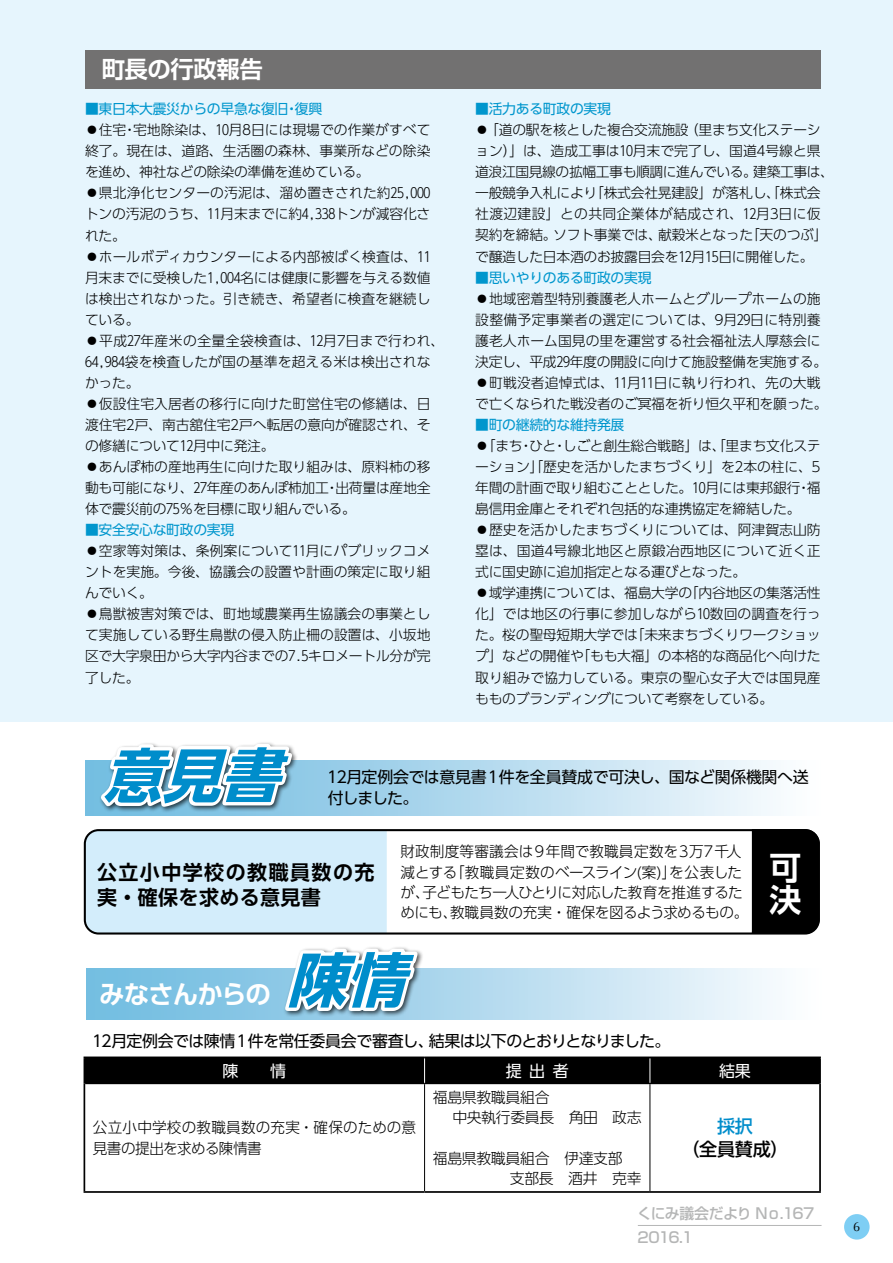
<style>
.page{position:relative;width:893px;height:1263px;background:#fff}
.page>*{position:absolute;margin:0;border:0;box-sizing:border-box;transform-origin:0 0}
.t1{font:italic 700 58.5px "UD Shin Go Pro";color:#008dcb}
.t2{font:700 31.95px/32px "UD Shin Go Pro De";color:#fff}
.t3{font:700 25.5px "UD Shin Go Pro De";letter-spacing:-.04em;color:#fff}
.t4{font:700 23.4px "Shin Go Pro De";letter-spacing:-.02em;color:#fff}
.t5{font:700 20.25px/25.5px "UD Shin Go Pro De";letter-spacing:.075em;color:#000}
.t6{font:500 18px "UD Shin Go Pro";color:#000}
.t7{font:500 18px "UD Shin Go Pro";color:#008dcb}
.t8{font:15.9px "UD Shin Go Pro";letter-spacing:-.03em;color:#000}
.t9{font:15.9px "UD Shin Go Pro";letter-spacing:-.06em;color:#000}
.t10{font:15.9px "UD Shin Go Pro";color:#fff}
.t11{font:300 14.85px/20.2px "UD Shin Go Pro";letter-spacing:-.025em;color:#000}
.t12{font:300 14.85px/20.2px "UD Shin Go Pro";letter-spacing:.01em;color:#000}
.t13{font:300 14.85px/20.2px "UD Shin Go Pro";letter-spacing:.005em;color:#000}
.t14{font:300 14.85px "UD Shin Go Pro";letter-spacing:-.055em;color:#000}
.t15{font:500 14.85px/24px "Shin Go Pro";letter-spacing:-.04em;color:#b5b6b6}
.t16{font:300 13.8px/21px "UD Shin Go Pro";letter-spacing:-.01em;color:#000}
.t17{font:13.8px "UD Shin Go Pro";letter-spacing:-.02em;color:#0096cd}
.t18{font:300 13.8px/21px "UD Shin Go Pro";letter-spacing:-.03em;color:#000}
.t19{font:300 13.8px "UD Shin Go Pro";letter-spacing:.03em;color:#000}
.t20{font:300 13.8px "UD Shin Go Pro";letter-spacing:.025em;color:#000}
.t21{font:300 13.8px "UD Shin Go Pro";letter-spacing:.02em;color:#000}
.t22{font:12.75px "Optima";color:#000}
.s1{font-family:"Ryumin Pro";font-weight:400}
.s2{font-weight:400;color:#0096cd}
</style>
<div class="page">
<div style="left:844px;top:1214px;width:26px;height:25px;background:#7ecef4;border-radius:50%"></div>
<hr style="left:638px;top:1225px;width:183px;height:1px;background:#b5b6b6">
<svg style="left:86px;top:760px;width:690px;height:55px;background:#bddef0"></svg>
<svg style="left:90px;top:742px;width:210px;height:70px"></svg>
<div style="left:86px;top:969px;width:735px;height:51px;background:linear-gradient(to right,#69b8de,#f9fbfe)"></div>
<svg style="left:85px;top:832px;width:343px;height:185px"></svg>
<div style="left:84px;top:829px;width:736px;height:105px;border:2px solid #000;border-radius:14px"></div>
<div style="left:750px;top:829px;width:70px;height:106px;background:#000"></div>
<svg style="left:85px;top:1084px;width:734px;height:107px"></svg>
<hr style="left:424px;top:1084px;width:1px;height:107px;background:#000">
<hr style="left:650px;top:1084px;width:1px;height:107px;background:#000">
<hr style="left:85px;top:1083px;width:340px;height:1px;background:#000">
<hr style="left:425px;top:1083px;width:225px;height:1px;background:#000">
<hr style="left:650px;top:1083px;width:169px;height:1px;background:#000">
<hr style="left:84px;top:1056px;width:341px;height:2px;background:#000">
<div style="left:84px;top:1057px;width:735px;height:26px;background:#000"></div>
<hr style="left:425px;top:1056px;width:225px;height:2px;background:#000">
<hr style="left:650px;top:1056px;width:171px;height:2px;background:#000">
<hr style="left:819px;top:1058px;width:2px;height:25px;background:#000">
<hr style="left:84px;top:1083px;width:1px;height:108px;background:#000">
<hr style="left:819px;top:1083px;width:2px;height:108px;background:#000">
<hr style="left:84px;top:1191px;width:341px;height:2px;background:#000">
<hr style="left:425px;top:1191px;width:225px;height:2px;background:#000">
<hr style="left:650px;top:1191px;width:171px;height:2px;background:#000">
<div style="left:0;top:0;width:893px;height:722px;background:#e6f5fd"></div>
<div style="left:85px;top:50px;width:736px;height:39px;background:#727171"></div>
<h3 class="t4" style="left:102px;top:50px;width:163px">町長の行政報告</h3>
<p class="t17" style="left:85px;top:98px;width:205px">■東日本大震災からの早急な復旧</p>
<p class="t16" style="left:133px;top:119px;width:299px">宅地除染は、10月8日には現場での作業がすべて</p>
<p class="t17" style="left:295px;top:98px;width:29px">復興</p>
<p class="t17" style="left:285px;top:98px;width:15px">・</p>
<p class="t16" style="left:85px;top:119px;width:43px"><span class="s1">◦</span>住宅</p>
<p class="t16" style="left:85px;top:140px;width:347px">終了。現在は、道路、生活圏の森林、事業所などの除染</p>
<p class="t16" style="left:85px;top:161px;width:286px">を進め、神社などの除染の準備を進めている。</p>
<p class="t16" style="left:85px;top:182px;width:347px"><span class="s1">◦</span>県北浄化センターの汚泥は、溜め置きされた約25，000</p>
<p class="t16" style="left:85px;top:203px;width:347px">トンの汚泥のうち、11月末までに約4，338トンが減容化さ</p>
<p class="t16" style="left:85px;top:224px;width:42px">れた。</p>
<p class="t16" style="left:85px;top:245px;width:347px"><span class="s1">◦</span>ホールボディカウンターによる内部被ばく検査は、11</p>
<p class="t16" style="left:85px;top:266px;width:347px">月末までに受検した1，004名には健康に影響を与える数値</p>
<p class="t16" style="left:85px;top:287px;width:347px">は検出されなかった。引き続き、希望者に検査を継続し</p>
<p class="t16" style="left:85px;top:308px;width:56px">ている。</p>
<p class="t19" style="left:85px;top:329px;width:361px"><span class="s1">◦</span>平成27年産米の全量全袋検査は、12月7日まで行われ、</p>
<p class="t16" style="left:85px;top:351px;width:347px">64，984袋を検査したが国の基準を超える米は検出されな</p>
<p class="t16" style="left:85px;top:372px;width:56px">かった。</p>
<p class="t16" style="left:85px;top:393px;width:347px"><span class="s1">◦</span>仮設住宅入居者の移行に向けた町営住宅の修繕は、日</p>
<p class="t16" style="left:85px;top:414px;width:347px">渡住宅2戸、南古舘住宅2戸へ転居の意向が確認され、そ</p>
<p class="t16" style="left:85px;top:435px;width:191px">の修繕について12月中に発注。</p>
<p class="t16" style="left:85px;top:456px;width:347px"><span class="s1">◦</span>あんぽ柿の産地再生に向けた取り組みは、原料柿の移</p>
<p class="t16" style="left:335px;top:477px;width:97px">出荷量は産地全</p>
<p class="t16" style="left:123px;top:119px;width:15px">・</p>
<p class="t16" style="left:85px;top:477px;width:272px">動も可能になり、27年産のあんぽ柿加工<br>体で震災前の75％を目標に取り組んでいる。</p>
<p class="t16" style="left:85px;top:519px;width:347px"><span class="s2">■安全安心な町政の実現<br></span><span class="s1">◦</span>空家等対策は、条例案について11月にパブリックコメントを実施。今後、協議会の設置や計画の策定に取り組んでいく。<br><span class="s1">◦</span>鳥獣被害対策では、町地域農業再生協議会の事業として実施している野生鳥獣の侵入防止柵の設置は、小坂地区で大字泉田から大字内谷までの7．5キロメートル分が完了した。</p>
<p class="t16" style="left:325px;top:477px;width:15px">・</p>
<p class="t17" style="left:475px;top:98px;width:137px">■活力ある町政の実現</p>
<p class="t16" style="left:475px;top:119px;width:215px"><span class="s1">◦</span>「道の駅を核とした複合交流施設</p>
<p class="t16" style="left:475px;top:140px;width:347px">ョン）」は、造成工事は10月末で完了し、国道4号線と県</p>
<p class="t16" style="left:753px;top:161px;width:82px">建築工事は、</p>
<p class="t16" style="left:685px;top:119px;width:137px">（里まち文化ステーシ</p>
<p class="t18" style="left:590px;top:161px;width:232px;text-indent:-115px">道浪江国見線の拡幅工事も順調に進んでいる。<br>「株式会社晃建設」が落札し、「株式会</p>
<p class="t16" style="left:475px;top:182px;width:124px">一般競争入札により</p>
<p class="t20" style="left:475px;top:203px;width:347px">社渡辺建設」との共同企業体が結成され、12月3日に仮</p>
<p class="t16" style="left:746px;top:224px;width:83px">「天のつぶ「</p>
<p class="t16" style="left:475px;top:224px;width:340px">契約を締結。<br>で醸造した日本酒のお披露目会を12月15日に開催した。</p>
<p class="t16" style="left:475px;top:266px;width:354px"><span class="s2">■思いやりのある町政の実現<br></span><span class="s1">◦</span>地域密着型特別養護老人ホームとグループホームの施設整備予定事業者の選定については、9月29日に特別養護老人ホーム国見の里を運営する社会福祉法人厚慈会に決定し、平成29年度の開設に向けて施設整備を実施する。<span class="s1">◦</span>町戦没者追悼式は、11月11日に執り行われ、先の大戦で亡くなられた戦没者のご冥福を祈り恒久平和を願った。</p>
<p class="t17" style="left:475px;top:413px;width:151px">■町の継続的な維持発展</p>
<p class="t16" style="left:563px;top:435px;width:259px">しごと創生総合戦略」は、「里まち文化ステ</p>
<p class="t16" style="left:553px;top:224px;width:110px">ソフト事業では、</p>
<p class="t16" style="left:658px;top:224px;width:97px">献穀米となった</p>
<p class="t16" style="left:475px;top:435px;width:49px"><span class="s1">◦</span>「まち</p>
<p class="t16" style="left:475px;top:456px;width:347px">ーション」「歴史を活かしたまちづくり」を2本の柱に、5</p>
<p class="t16" style="left:807px;top:477px;width:15px">福</p>
<p class="t16" style="left:529px;top:435px;width:29px">ひと</p>
<p class="t16" style="left:519px;top:435px;width:15px">・</p>
<p class="t16" style="left:553px;top:435px;width:15px">・</p>
<p class="t16" style="left:475px;top:477px;width:327px">年間の計画で取り組むこととした。10月には東邦銀行</p>
<p class="t16" style="left:475px;top:498px;width:327px">島信用金庫とそれぞれ包括的な連携協定を締結した。</p>
<p class="t16" style="left:475px;top:519px;width:347px"><span class="s1">◦</span>歴史を活かしたまちづくりについては、阿津賀志山防</p>
<p class="t21" style="left:475px;top:540px;width:347px">塁は、国道4号線北地区と原鍛冶西地区について近く正</p>
<p class="t16" style="left:475px;top:561px;width:273px">式に国史跡に追加指定となる運びとなった。</p>
<p class="t16" style="left:685px;top:582px;width:137px">「内谷地区の集落活性</p>
<p class="t16" style="left:797px;top:477px;width:15px">・</p>
<p class="t16" style="left:475px;top:582px;width:218px"><span class="s1">◦</span>域学連携については、福島大学の</p>
<p class="t16" style="left:475px;top:603px;width:347px">化」では地区の行事に参加しながら10数回の調査を行っ</p>
<p class="t16" style="left:631px;top:624px;width:191px">「未来まちづくりワークショッ</p>
<p class="t16" style="left:577px;top:624px;width:246px;text-indent:-101px">た。桜の聖母短期大学では<br>「もも大福」の本格的な商品化へ向けた</p>
<p class="t16" style="left:475px;top:645px;width:347px">プ」などの開催や<br>取り組みで協力している。東京の聖心女子大では国見産もものブランディングについて考察をしている。</p>
<h1 class="t1" style="left:103px;top:728px;width:202px">意見書</h1>
<p class="t8" style="left:327px;top:764px;width:483px">12月定例会では意見書１件を全員賛成で可決し、国など関係機関へ送</p>
<p class="t8" style="left:328px;top:785px;width:92px">付しました。</p>
<h3 class="t5" style="left:97px;top:859px;width:279px">公立小中学校の教職員数の充実・確保を求める意見書</h3>
<p class="t13" style="left:669px;top:841px;width:74px;text-indent:-269px">財政制度等審議会は９年間で教職員定数を３万<br>を公表した</p>
<p class="t11" style="left:701px;top:841px;width:42px">７千人</p>
<p class="t11" style="left:401px;top:861px;width:58px">減とする</p>
<h2 class="t2" style="left:769px;top:851px;width:33px">可決</h2>
<p class="t12" style="left:450px;top:861px;width:228px">「教職員定数のベースライン案( )」</p>
<p class="t11" style="left:401px;top:881px;width:31px">が、</p>
<p class="t14" style="left:423px;top:880px;width:322px">子どもたち一人ひとりに対応した教育を推進するた</p>
<p class="t11" style="left:450px;top:902px;width:300px">教職員数の充実・確保を図るよう求めるもの。</p>
<p class="t11" style="left:401px;top:902px;width:58px">めにも、</p>
<h3 class="t3" style="left:99px;top:973px;width:173px">みなさんからの</h3>
<h1 class="t1" style="left:287px;top:932px;width:143px">陳情</h1>
<p class="t8" style="left:92px;top:1028px;width:343px">12月定例会では陳情１件を常任委員会で審査し、</p>
<p class="t9" style="left:429px;top:1028px;width:243px">結果は以下のとおりとなりました。</p>
<p class="t10" style="left:223px;top:1057px;width:65px">陳　　情</p>
<p class="t12" style="left:93px;top:1117px;width:325px">公立小中学校の教職員数の充実・確保のための意見書の提出を求める陳情書</p>
<p class="t10" style="left:506px;top:1057px;width:17px">提</p>
<p class="t10" style="left:529px;top:1057px;width:41px">出者</p>
<p class="t11" style="left:452px;top:1087px;width:191px;text-indent:-19px">福島県教職員組合<br>中央執行委員長　角田　政志</p>
<p class="t11" style="left:510px;top:1147px;width:133px;text-indent:-77px">福島県教職員組合　伊達支部<br>支部長　酒井　克幸</p>
<p class="t10" style="left:719px;top:1057px;width:33px">結果</p>
<h3 class="t7" style="left:717px;top:1111px;width:37px">採択</h3>
<h3 class="t6" style="left:681px;top:1135px;width:109px">（全員賛成(</h3>
<p class="t15" style="left:637px;top:1199px;width:179px">くにみ議会だより No.167<br>2016.1</p>
<p class="t22" style="left:853px;top:1219px;width:9px">6</p>
</div>
